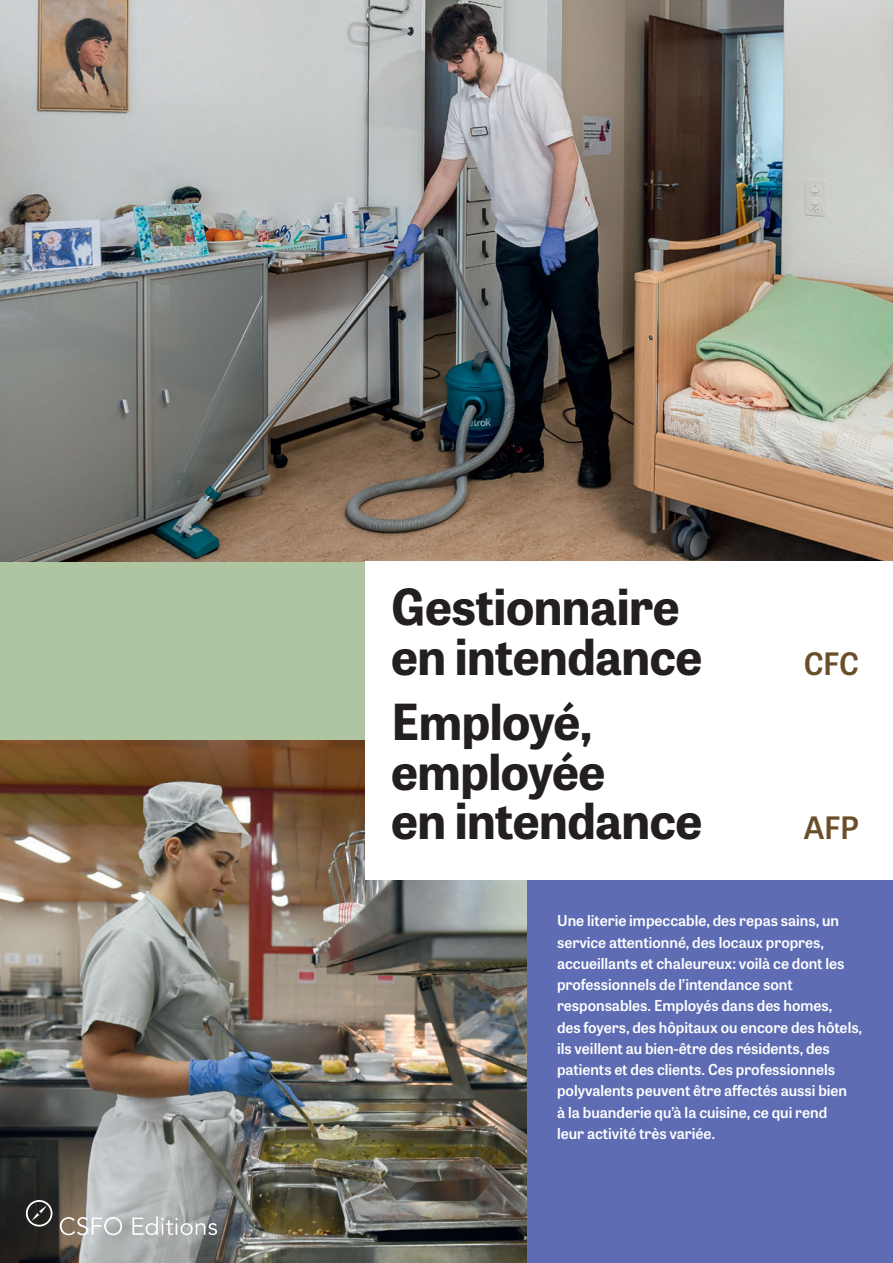
<style>
.page{position:relative;width:893px;height:1263px;background:#fff}
.page>*{position:absolute;margin:0;border:0;box-sizing:border-box;transform-origin:0 0}
.t1{font:700 49.5px/49.5px "Tablet Gothic";letter-spacing:-.01em;color:#231f20}
.t2{font:600 30.75px "Tablet Gothic";letter-spacing:-.015em;color:#6b4e29}
.t3{font:600 15px/21.3px "Tablet Gothic";color:#fff}
</style>
<div class="page">
<img style="left:0;top:740px;width:527px;height:523px">
<div style="left:0;top:561px;width:366px;height:179px;background:#afc4a1"></div>
<div style="left:527px;top:880px;width:366px;height:383px;background:#5e6db3"></div>
<img style="left:0;top:0;width:893px;height:561px">
<div style="left:366px;top:561px;width:527px;height:319px;background:#fff"></div>
<svg style="left:60px;top:1217px;width:62px;height:18px"></svg>
<svg style="left:132px;top:1216px;width:85px;height:19px"></svg>
<svg style="left:26px;top:1200px;width:26px;height:26px"></svg>
<h1 class="t1" style="left:391px;top:580px;width:313px">Gestionnaire en intendance</h1>
<h1 class="t1" style="left:391px;top:695px;width:313px">Employé, employée<br>en intendance</h1>
<h2 class="t2" style="left:804px;top:642px;width:57px">CFC</h2>
<h2 class="t2" style="left:804px;top:806px;width:57px">AFP</h2>
<p class="t3" style="left:557px;top:909px;width:307px">Une literie impeccable, des repas sains, un service attentionné, des locaux propres, accueillants et chaleureux: voilà ce dont les professionnels de l’intendance sont responsables. Employés dans des homes,<br>des foyers, des hôpitaux ou encore des hôtels, ils veillent au bien-être des résidents, des patients et des clients. Ces professionnels polyvalents peuvent être affectés aussi bien<br>à la buanderie qu’à la cuisine, ce qui rend<br>leur activité très variée.</p>
</div>
